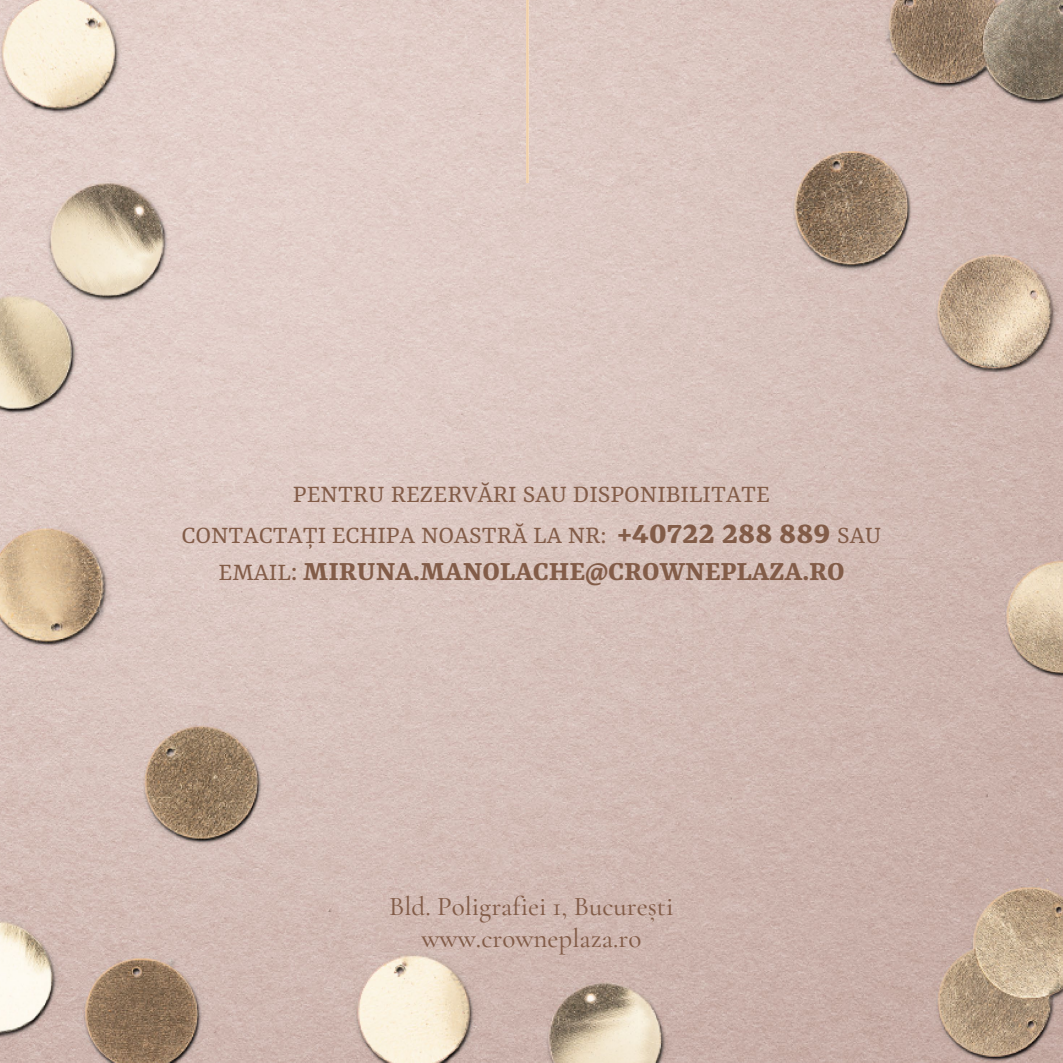
<style>
.page{position:relative;width:1063px;height:1063px;background:#fff}
.page>*{position:absolute;margin:0;border:0;box-sizing:border-box;transform-origin:0 0}
.t1{font:700 30px "Yrsa";color:#825c48}
.t2{font:27px "Yrsa";color:#825c48}
.t3{font:500 27px/32.4px "Cormorant Garamond";color:#825c48;text-align:center}
.s1{font-weight:700;font-size:36px}
.s2{font-weight:400;font-size:27px}
.s3{font-weight:400}
</style>
<div class="page">
<img style="left:0;top:0;width:1063px;height:1063px">
<img style="left:527px;top:0;width:2px;height:182px">
<p class="t2" style="left:293px;top:480px;width:478px">PENTRU REZERVĂRI SAU DISPONIBILITATE</p>
<p class="t2" style="left:181px;top:520px;width:701px">CONTACTAȚI ECHIPA NOASTRĂ LA NR: <span class="s1">+40722 288 889</span> SAU</p>
<p class="t1" style="left:219px;top:555px;width:627px"><span class="s2">EMAIL</span><span class="s3">:</span> MIRUNA.MANOLACHE@CROWNEPLAZA.RO</p>
<p class="t3" style="left:389px;top:890px;width:286px">Bld. Poligrafiei 1, București www.crowneplaza.ro</p>
</div>
